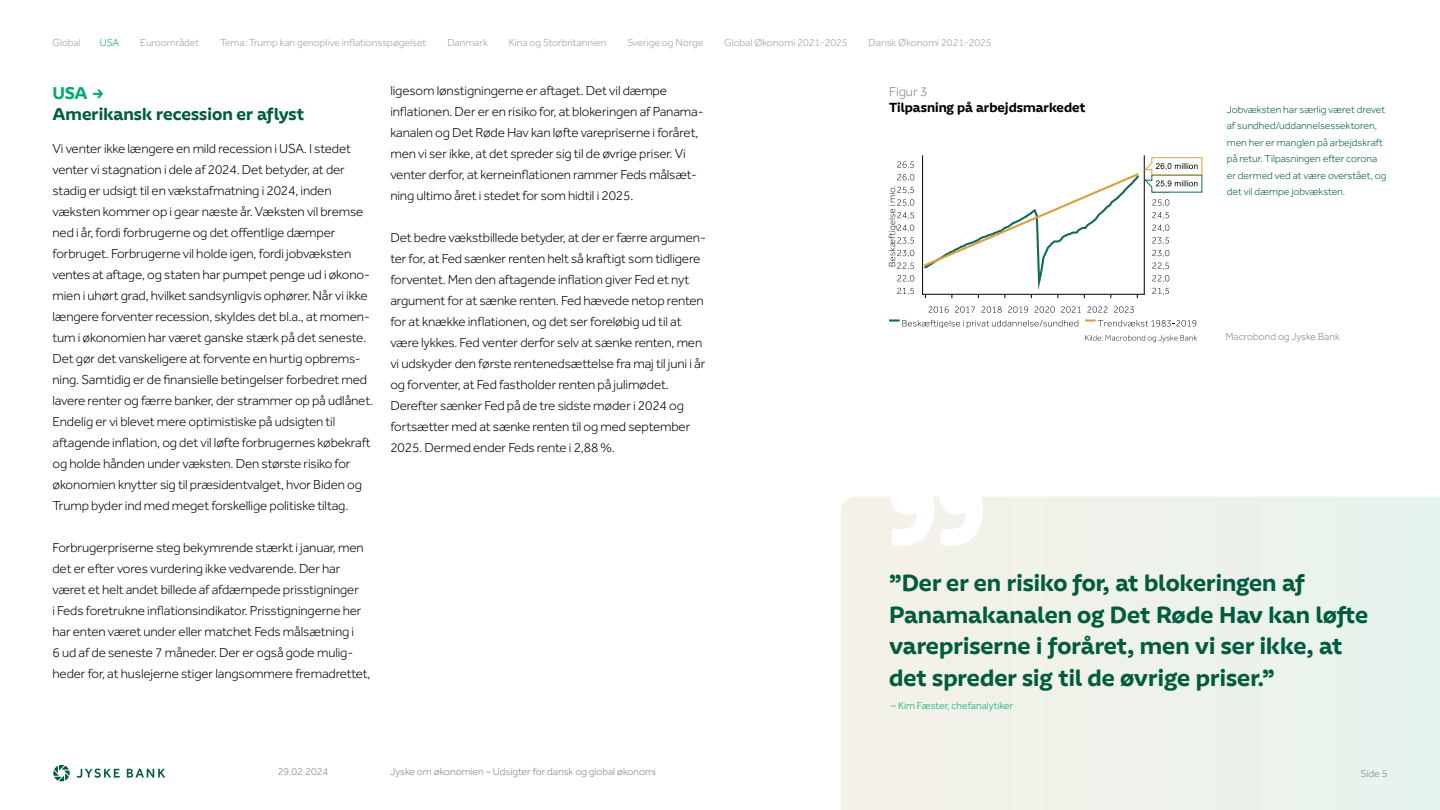
<style>
.page{position:relative;width:1440px;height:810px;background:#fff}
.page>*{position:absolute;margin:0;border:0;box-sizing:border-box;transform-origin:0 0}
.t1{font:700 22.5px/31.5px "Jyske Bogstaver";color:#005c3c}
.t2{font:700 16.5px "Jyske Bogstaver";color:#005c3c}
.t3{font:700 16.5px "Jyske Bogstaver";color:#00a976}
.t4{font:300 13.5px/21px "Effra";letter-spacing:-.01em;color:#000}
.t5{font:300 13.5px "Effra";color:#838383}
.t6{font:700 12.75px "Jyske Bogstaver";color:#000}
.t7{font:300 10.5px/16.5px "Effra";color:#005c3c}
.t8{font:300 10.5px "Effra";color:#9d9d9c}
.t9{font:300 10.5px "Effra";color:#838383}
.t10{font:300 10.5px "Effra";color:#00a976}
</style>
<div class="page">
<div style="left:841px;top:496px;width:599px;height:314px;background:#eef2ea"></div>
<hr style="left:922px;top:155px;width:1px;height:140px;background:#000">
<hr style="left:1144px;top:155px;width:1px;height:140px;background:#000">
<svg style="left:897px;top:288px;width:17px;height:7px"></svg>
<svg style="left:897px;top:275px;width:17px;height:7px"></svg>
<svg style="left:889px;top:174px;width:25px;height:95px"></svg>
<svg style="left:897px;top:161px;width:17px;height:7px"></svg>
<svg style="left:922px;top:157px;width:280px;height:142px"></svg>
<svg style="left:929px;top:306px;width:20px;height:7px"></svg>
<svg style="left:955px;top:306px;width:20px;height:7px"></svg>
<svg style="left:982px;top:306px;width:20px;height:7px"></svg>
<svg style="left:1008px;top:306px;width:20px;height:7px"></svg>
<svg style="left:1035px;top:306px;width:20px;height:7px"></svg>
<svg style="left:1061px;top:306px;width:20px;height:7px"></svg>
<svg style="left:1088px;top:306px;width:19px;height:7px"></svg>
<svg style="left:1114px;top:306px;width:20px;height:7px"></svg>
<svg style="left:889px;top:319px;width:189px;height:8px"></svg>
<svg style="left:1085px;top:319px;width:111px;height:8px"></svg>
<svg style="left:1085px;top:335px;width:112px;height:7px"></svg>
<svg style="left:891px;top:496px;width:92px;height:50px"></svg>
<svg style="left:53px;top:765px;width:17px;height:16px"></svg>
<svg style="left:77px;top:769px;width:43px;height:9px"></svg>
<svg style="left:127px;top:769px;width:38px;height:9px"></svg>
<p class="t8" style="left:52px;top:37px;width:30px">Global</p>
<p class="t10" style="left:100px;top:37px;width:21px">USA</p>
<p class="t8" style="left:140px;top:37px;width:61px">Euroområdet</p>
<p class="t8" style="left:220px;top:37px;width:208px">Tema: Trump kan genoplive inflationsspøgelset</p>
<p class="t8" style="left:447px;top:37px;width:42px">Danmark</p>
<p class="t8" style="left:509px;top:37px;width:99px">Kina og Storbritannien</p>
<p class="t8" style="left:627px;top:37px;width:77px">Sverige og Norge</p>
<p class="t8" style="left:724px;top:37px;width:125px">Global Økonomi 2021-2025</p>
<p class="t8" style="left:869px;top:37px;width:124px">Dansk Økonomi 2021-2025</p>
<p class="t3" style="left:52px;top:81px;width:53px">USA →</p>
<p class="t2" style="left:52px;top:102px;width:253px">Amerikansk recession er aflyst</p>
<p class="t4" style="left:52px;top:138px;width:322px">Vi venter ikke længere en mild recession i USA. I stedet venter vi stagnation i dele af 2024. Det betyder, at der stadig er udsigt til en vækstafmatning i 2024, inden væksten kommer op i gear næste år. Væksten vil bremse ned i år, fordi forbrugerne og det offentlige dæmper forbruget. Forbrugerne vil holde igen, fordi jobvæksten ventes at aftage, og staten har pumpet penge ud i økono&shy;mien i uhørt grad, hvilket sandsynligvis ophører. Når vi ikke længere forventer recession, skyldes det bl.a., at momen&shy;tum i økonomien har været ganske stærk på det seneste.<br>Det gør det vanskeligere at forvente en hurtig opbrems&shy;ning. Samtidig er de finansielle betingelser forbedret med lavere renter og færre banker, der strammer op på udlånet.<br>Endelig er vi blevet mere optimistiske på udsigten til aftagende inflation, og det vil løfte forbrugernes købekraft og holde hånden under væksten. Den største risiko for økonomien knytter sig til præsidentvalget, hvor Biden og Trump byder ind med meget forskellige politiske tiltag.</p>
<p class="t4" style="left:52px;top:537px;width:320px">Forbrugerpriserne steg bekymrende stærkt i januar, men det er efter vores vurdering ikke vedvarende. Der har været et helt andet billede af afdæmpede prisstigninger<br>i Feds foretrukne inflationsindikator. Prisstigningerne her har enten været under eller matchet Feds målsætning i<br>6 ud af de seneste 7 måneder. Der er også gode mulig&shy;heder for, at huslejerne stiger langsommere fremadrettet,</p>
<p class="t4" style="left:390px;top:80px;width:315px">ligesom lønstigningerne er aftaget. Det vil dæmpe inflationen. Der er en risiko for, at blokeringen af Panama&shy;kanalen og Det Røde Hav kan løfte varepriserne i foråret, men vi ser ikke, at det spreder sig til de øvrige priser. Vi venter derfor, at kerneinflationen rammer Feds målsæt&shy;ning ultimo året i stedet for som hidtil i 2025.</p>
<p class="t4" style="left:390px;top:227px;width:317px">Det bedre vækstbillede betyder, at der er færre argumen&shy;ter for, at Fed sænker renten helt så kraftigt som tidligere forventet. Men den aftagende inflation giver Fed et nyt argument for at sænke renten. Fed hævede netop renten for at knække inflationen, og det ser foreløbig ud til at være lykkes. Fed venter derfor selv at sænke renten, men vi udskyder den første rentenedsættelse fra maj til juni i år og forventer, at Fed fastholder renten på julimødet.<br>Derefter sænker Fed på de tre sidste møder i 2024 og fortsætter med at sænke renten til og med september 2025. Dermed ender Feds rente i 2,88 %.</p>
<p class="t5" style="left:889px;top:83px;width:40px">Figur 3</p>
<p class="t6" style="left:889px;top:98px;width:198px">Tilpasning på arbejdsmarkedet</p>
<p class="t7" style="left:1227px;top:101px;width:161px">Jobvæksten har særlig været drevet af sundhed/uddannelsessektoren, men her er manglen på arbejdskraft på retur. Tilpasningen efter corona er dermed ved at være overstået, og det vil dæmpe jobvæksten.</p>
<p class="t9" style="left:1226px;top:330px;width:116px">Macrobond og Jyske Bank</p>
<h1 class="t1" style="left:889px;top:567px;width:481px">”Der er en risiko for, at blokeringen af Panamakanalen og Det Røde Hav kan løfte varepriserne i foråret, men vi ser ikke, at det spreder sig til de øvrige priser.”</h1>
<p class="t10" style="left:891px;top:699px;width:124px">– Kim Fæster, chefanalytiker</p>
<p class="t9" style="left:278px;top:765px;width:52px">29.02.2024</p>
<p class="t9" style="left:390px;top:765px;width:267px">Jyske om økonomien – Udsigter for dansk og global økonomi</p>
<p class="t9" style="left:1361px;top:768px;width:28px">Side 5</p>
</div>
